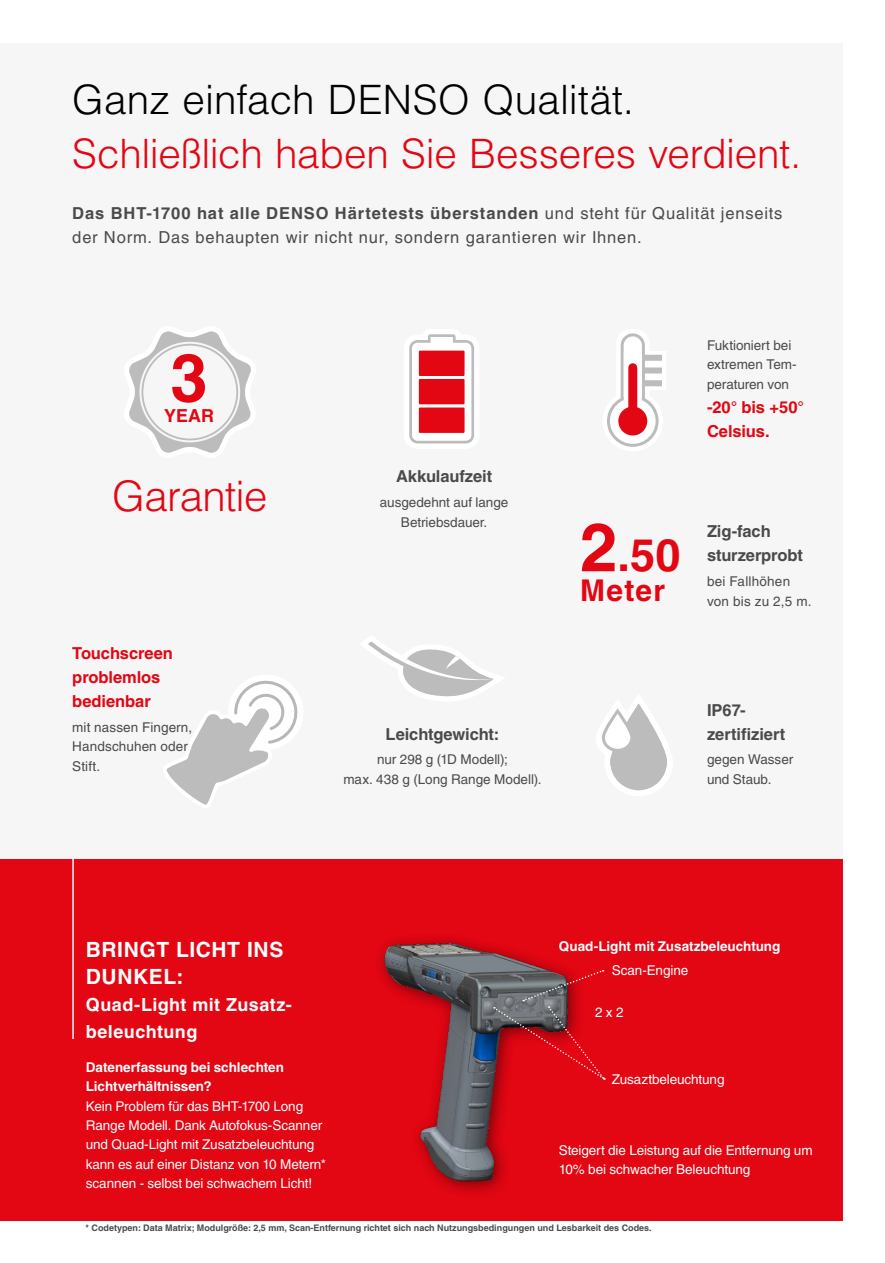
<style>
.page{position:relative;width:885px;height:1263px;background:#fff}
.page>*{position:absolute;margin:0;border:0;box-sizing:border-box;transform-origin:0 0}
.t1{font:700 66.9px "Helvetica LT Std";color:#e30613}
.t2{font:700 45px "Helvetica LT Std";color:#e30613}
.t3{font:300 42px "Helvetica LT Std";letter-spacing:-.02em;color:#e30613}
.t4{font:300 40.5px "Helvetica LT Std";letter-spacing:-.01em;color:#e30613}
.t5{font:300 40.5px "Helvetica LT Std";color:#000}
.t6{font:700 30px "Helvetica LT Std";letter-spacing:.04em;color:#e30613}
.t7{font:700 21px/27px "Helvetica LT Std";letter-spacing:.03em;color:#fff}
.t8{font:700 18px/27px "Helvetica LT Std";letter-spacing:.025em;color:#fff}
.t9{font:700 18px "Helvetica LT Std";color:#e30613}
.t10{font:16.5px/24px "Helvetica LT Std";letter-spacing:.05em;color:#4a4a49}
.t11{font:700 16.5px/24px "Helvetica LT Std";letter-spacing:-.005em;color:#4a4a49}
.t12{font:700 16.5px/24px "Helvetica LT Std";letter-spacing:-.005em;color:#e30613}
.t13{font:13.5px/19.5px "Helvetica LT Std";letter-spacing:-.01em;color:#fff}
.t14{font:13.5px/19.5px "Helvetica LT Std";color:#4a4a49}
.t15{font:700 13.5px/19.5px "Helvetica LT Std";letter-spacing:-.005em;color:#fff}
.t16{font:700 9px "Helvetica LT Std";color:#4a4a49}
.s1{font-weight:700}
.s2{font-size:67.5px}
</style>
<div class="page">
<div style="left:0;top:43px;width:842px;height:1177px;background:#f6f6f6"></div>
<div style="left:0;top:859px;width:842px;height:361px;background:#e30613"></div>
<hr style="left:72px;top:859px;width:2px;height:180px;background:#fff">
<img style="left:380px;top:938px;width:226px;height:254px">
<svg style="left:494px;top:969px;width:111px;height:111px"></svg>
<svg style="left:167px;top:681px;width:131px;height:124px"></svg>
<svg style="left:409px;top:334px;width:65px;height:110px"></svg>
<svg style="left:129px;top:331px;width:122px;height:122px"></svg>
<div style="left:138px;top:340px;width:103px;height:104px;background:#f6f6f6;border-radius:50%"></div>
<div style="left:137px;top:339px;width:106px;height:106px;border:3px solid #bcbcbc;border-radius:50%"></div>
<div style="left:141px;top:344px;width:97px;height:96px;border:2px solid #bcbcbc;border-radius:50%"></div>
<svg style="left:607px;top:702px;width:62px;height:91px"></svg>
<div style="left:604px;top:699px;width:68px;height:97px;border:6px solid #fff;border-radius:31px"></div>
<svg style="left:604px;top:699px;width:39px;height:63px"></svg>
<svg style="left:610px;top:703px;width:56px;height:86px;fill:#bcbcbc"></svg>
<svg style="left:603px;top:711px;width:28px;height:39px"></svg>
<div style="left:601px;top:710px;width:32px;height:42px;border:3px solid #bcbcbc;border-radius:14px"></div>
<svg style="left:368px;top:641px;width:126px;height:56px"></svg>
<svg style="left:607px;top:337px;width:55px;height:110px"></svg>
<svg style="left:645px;top:351px;width:14px;height:13px"></svg>
<svg style="left:645px;top:364px;width:14px;height:12px"></svg>
<svg style="left:645px;top:376px;width:14px;height:14px"></svg>
<div style="left:622px;top:335px;width:21px;height:86px;background:#fff;border-radius:11px"></div>
<div style="left:620px;top:333px;width:25px;height:90px;border:3px solid #bcbcbc;border-radius:11px"></div>
<svg style="left:608px;top:397px;width:49px;height:48px"></svg>
<div style="left:607px;top:395px;width:51px;height:52px;border:3px solid #bcbcbc;border-radius:50%"></div>
<svg style="left:623px;top:352px;width:18px;height:58px"></svg>
<div style="left:628px;top:368px;width:9px;height:48px;background:#e30613"></div>
<div style="left:618px;top:407px;width:29px;height:28px;background:#e30613;border-radius:50%"></div>
<div style="left:642px;top:355px;width:20px;height:6px;background:#bcbcbc"></div>
<div style="left:642px;top:367px;width:20px;height:6px;background:#bcbcbc"></div>
<div style="left:642px;top:380px;width:20px;height:6px;background:#bcbcbc"></div>
<h3 class="t5" style="left:72px;top:74px;width:563px">Ganz einfach DENSO Qualität.</h3>
<h3 class="t4" style="left:72px;top:128px;width:730px">Schließlich haben Sie Besseres verdient.</h3>
<p class="t10" style="left:72px;top:201px;width:711px"><span class="s1">Das BHT-1700 hat alle DENSO Härtetests überstanden</span> und steht für Qualität jenseits der Norm. Das behaupten wir nicht nur, sondern garantieren wir Ihnen.</p>
<h1 class="t1" style="left:170px;top:337px;width:39px">3</h1>
<h3 class="t9" style="left:164px;top:405px;width:51px">YEAR</h3>
<h3 class="t3" style="left:112px;top:470px;width:157px">Garantie</h3>
<p class="t12" style="left:72px;top:641px;width:102px">Touchscreen problemlos bedienbar</p>
<p class="t14" style="left:72px;top:717px;width:121px">mit nassen Fingern,<br>Handschuhen oder<br>Stift.</p>
<p class="t11" style="left:396px;top:464px;width:97px">Akkulaufzeit</p>
<p class="t14" style="left:380px;top:493px;width:130px;text-align:center">ausgedehnt auf lange<br>Betriebsdauer.</p>
<p class="t11" style="left:385px;top:721px;width:115px">Leichtgewicht:</p>
<p class="t14" style="left:343px;top:750px;width:200px;text-align:center">nur 298 g (1D Modell);<br>max. 438 g (Long Range Modell).</p>
<p class="t14" style="left:707px;top:335px;width:91px">Fuktioniert bei extremen Tem&shy;peraturen von</p>
<p class="t12" style="left:707px;top:395px;width:99px">-20° bis +50°<br>Celsius.</p>
<h2 class="t2" style="left:580px;top:528px;width:102px"><span class="s2">2</span>.50</h2>
<h3 class="t6" style="left:580px;top:572px;width:86px">Meter</h3>
<p class="t11" style="left:707px;top:519px;width:97px">Zig-fach sturzerprobt</p>
<p class="t14" style="left:707px;top:572px;width:106px">bei Fallhöhen von bis zu 2,5 m.</p>
<p class="t11" style="left:707px;top:697px;width:80px">IP67- zertifiziert</p>
<p class="t14" style="left:707px;top:750px;width:88px">gegen Wasser und Staub.</p>
<h3 class="t7" style="left:86px;top:935px;width:199px">BRINGT LICHT INS<br>DUNKEL:</h3>
<h3 class="t8" style="left:86px;top:990px;width:207px">Quad-Light mit Zusatz&shy;beleuchtung</h3>
<p class="t15" style="left:86px;top:1057px;width:200px">Datenerfassung bei schlechten<br>Lichtverhältnissen?</p>
<p class="t13" style="left:86px;top:1096px;width:242px">Kein Problem für das BHT-1700 Long Range Modell. Dank Autofokus-Scanner und Quad-Light mit Zusatzbeleuchtung kann es auf einer Distanz von 10 Metern* scannen - selbst bei schwachem Licht!</p>
<p class="t15" style="left:559px;top:936px;width:223px">Quad-Light mit Zusatzbeleuchtung</p>
<p class="t13" style="left:611px;top:960px;width:78px">Scan-Engine</p>
<p class="t13" style="left:595px;top:1002px;width:30px">2 x 2</p>
<p class="t13" style="left:611px;top:1069px;width:114px">Zusaztbeleuchtung</p>
<p class="t13" style="left:558px;top:1140px;width:255px">Steigert die Leistung auf die Entfernung um<br>10% bei schwacher Beleuchtung</p>
<p class="t16" style="left:86px;top:1222px;width:567px">* Codetypen: Data Matrix; Modulgröße: 2,5 mm, Scan-Entfernung richtet sich nach Nutzungsbedingungen und Lesbarkeit des Codes.</p>
</div>
